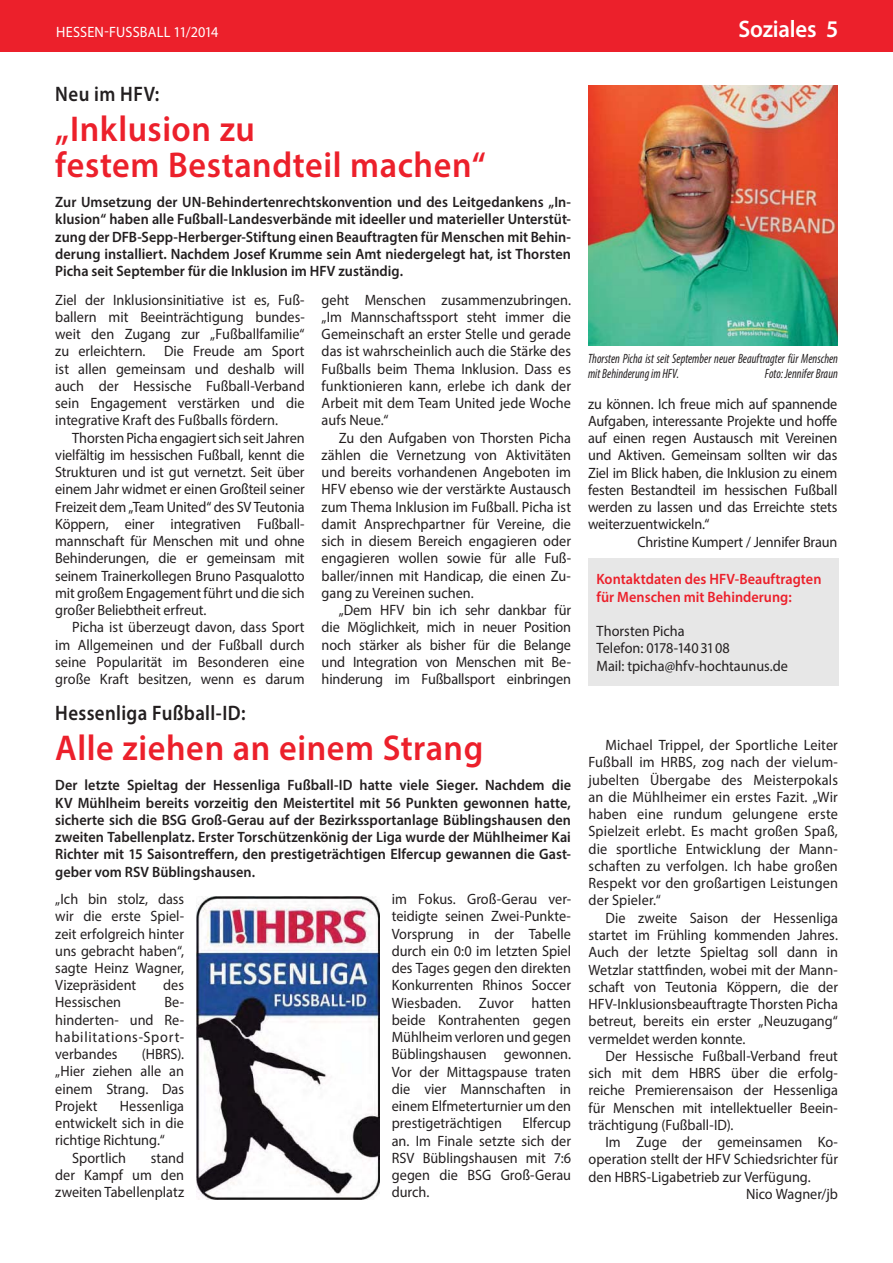
<style>
.page{position:relative;width:893px;height:1263px;background:#fff}
.page>*{position:absolute;margin:0;border:0;box-sizing:border-box;transform-origin:0 0}
.t1{font:600 36px/36px "Myriad Pro";letter-spacing:.015em;color:#ec202b;scale:.95 1}
.t2{font:600 24px "Myriad Pro";letter-spacing:-.005em;color:#fff;scale:.95 1}
.t3{font:600 21px "Myriad Pro";letter-spacing:.02em;color:#231f20;scale:.9 1}
.t4{font:15px/17.2px "Myriad Pro";color:#231f20;text-align:justify;scale:.95 1}
.t5{font:600 15px/17.2px "Myriad Pro";color:#231f20;text-align:justify;scale:.95 1}
.t6{font:600 15px/17.2px "Myriad Pro";color:#ec202b;scale:.95 1}
.t7{font:15px "Myriad Pro";letter-spacing:.01em;color:#fff;scale:.95 1}
.t8{font:italic condensed 13.5px/15px "Myriad Pro";letter-spacing:.005em;color:#231f20;scale:.9 1}
</style>
<div class="page">
<div style="left:0;top:0;width:893px;height:51px;background:#ec202b"></div>
<div style="left:588px;top:558px;width:250px;height:128px;background:#e7e7e7"></div>
<img style="left:588px;top:85px;width:249px;height:261px">
<img style="left:197px;top:897px;width:182px;height:303px">
<p class="t7" style="left:56px;top:26px;width:172px">HESSEN-FUSSBALL 11/2014</p>
<h2 class="t2" style="left:738px;top:20px;width:107px">Soziales 5</h2>
<h3 class="t3" style="left:55px;top:86px;width:117px">Neu im HFV:</h3>
<h1 class="t1" style="left:55px;top:114px;width:455px">„Inklusion zu<br>festem Bestandteil machen“</h1>
<p class="t5" style="left:55px;top:195px;width:544px">Zur Umsetzung der UN-Behindertenrechtskonvention und des Leitgedankens „In&shy;klusion“ haben alle Fußball-Landesverbände mit ideeller und materieller Unterstüt&shy;zung der DFB-Sepp-Herberger-Stiftung einen Beauftragten für Menschen mit Behin&shy;derung installiert. Nachdem Josef Krumme sein Amt niedergelegt hat, ist Thorsten Picha seit September für die Inklusion im HFV zuständig.</p>
<p class="t4" style="left:55px;top:292px;width:264px">Ziel der Inklusionsinitiative ist es, Fuß&shy;ballern mit Beeinträchtigung bundes&shy;weit den Zugang zur „Fußballfamilie“ zu erleichtern. Die Freude am Sport ist allen gemeinsam und deshalb will auch der Hessische Fußball-Verband sein Engagement verstärken und die integrative Kraft des Fußballs fördern.</p>
<p class="t4" style="left:55px;top:430px;width:264px;text-indent:17px">Thorsten Picha engagiert sich seit Jahren vielfältig im hessischen Fußball, kennt die Strukturen und ist gut vernetzt. Seit über einem Jahr widmet er einen Großteil seiner Freizeit dem „Team United“ des SV Teutonia Köppern, einer integrativen Fußball&shy;mannschaft für Menschen mit und ohne Behinderungen, die er gemeinsam mit seinem Trainerkollegen Bruno Pasqualotto mit großem Engagement führt und die sich großer Beliebtheit erfreut.</p>
<p class="t4" style="left:55px;top:620px;width:264px;text-indent:17px">Picha ist überzeugt davon, dass Sport im Allgemeinen und der Fußball durch seine Popularität im Besonderen eine große Kraft besitzen, wenn es darum</p>
<p class="t4" style="left:322px;top:292px;width:264px">geht Menschen zusammenzubringen. „Im Mannschaftssport steht immer die Gemeinschaft an erster Stelle und gerade das ist wahrscheinlich auch die Stärke des Fußballs beim Thema Inklusion. Dass es funktionieren kann, erlebe ich dank der Arbeit mit dem Team United jede Woche aufs Neue.“</p>
<p class="t4" style="left:322px;top:430px;width:264px;text-indent:17px">Zu den Aufgaben von Thorsten Picha zählen die Vernetzung von Aktivitäten und bereits vorhandenen Angeboten im HFV ebenso wie der verstärkte Austausch zum Thema Inklusion im Fußball. Picha ist damit Ansprechpartner für Vereine, die sich in diesem Bereich engagieren oder engagieren wollen sowie für alle Fuß&shy;baller/innen mit Handicap, die einen Zu&shy;gang zu Vereinen suchen.</p>
<p class="t4" style="left:322px;top:602px;width:264px;text-indent:17px">„Dem HFV bin ich sehr dankbar für die Möglichkeit, mich in neuer Position noch stärker als bisher für die Belange und Integration von Menschen mit Be&shy;hinderung im Fußballsport einbringen</p>
<h3 class="t3" style="left:55px;top:705px;width:213px">Hessenliga Fußball-ID:</h3>
<h1 class="t1" style="left:55px;top:733px;width:452px">Alle ziehen an einem Strang</h1>
<p class="t5" style="left:55px;top:778px;width:544px">Der letzte Spieltag der Hessenliga Fußball-ID hatte viele Sieger. Nachdem die KV Mühlheim bereits vorzeitig den Meistertitel mit 56 Punkten gewonnen hatte, sicherte sich die BSG Groß-Gerau auf der Bezirkssportanlage Büblingshausen den zweiten Tabellenplatz. Erster Torschützenkönig der Liga wurde der Mühlheimer Kai Richter mit 15 Saisontreffern, den prestigeträchtigen Elfercup gewannen die Gast&shy;geber vom RSV Büblingshausen.</p>
<p class="t4" style="left:55px;top:891px;width:137px">„Ich bin stolz, dass wir die erste Spiel&shy;zeit erfolgreich hinter uns gebracht haben“, sagte Heinz Wagner, Vizepräsident</p>
<p class="t4" style="left:392px;top:891px;width:190px">im Fokus. Groß-Gerau ver&shy;teidigte seinen Zwei-Punkte-Vorsprung in der Tabelle durch ein 0:0 im letzten Spiel des Tages gegen den direkten Konkurrenten Rhinos Soccer Wiesbaden. Zuvor hatten beide Kontrahenten gegen Mühlheim verloren und gegen Büblingshausen gewonnen.<br>Vor der Mittagspause traten die vier Mannschaften in einem Elfmeterturnier um den prestigeträchtigen</p>
<p class="t4" style="left:163px;top:978px;width:23px">des</p>
<p class="t4" style="left:55px;top:995px;width:71px">Hessischen</p>
<p class="t4" style="left:55px;top:995px;width:137px;text-indent:109px">Be&shy;hinderten- und Re&shy;habilitations-Sport&shy;verbandes</p>
<p class="t4" style="left:55px;top:1047px;width:137px;text-indent:87px">(HBRS). „Hier ziehen alle an einem Strang. Das Projekt</p>
<p class="t4" style="left:120px;top:1098px;width:69px">Hessenliga</p>
<p class="t4" style="left:55px;top:1115px;width:137px">entwickelt sich in die</p>
<p class="t4" style="left:55px;top:1133px;width:117px">richtige Richtung.“</p>
<p class="t4" style="left:72px;top:1150px;width:58px">Sportlich</p>
<p class="t4" style="left:392px;top:1116px;width:190px;text-indent:131px">Elfercup an. Im Finale setzte sich der RSV Büblingshausen mit 7:6 gegen die BSG Groß-Gerau durch.</p>
<p class="t4" style="left:55px;top:1150px;width:137px;text-indent:96px">stand der Kampf um den zweiten Tabellenplatz</p>
<p class="t8" style="left:588px;top:352px;width:279px">Thorsten Picha ist seit September neuer Beauftragter für Menschen mit Behinderung im HFV.</p>
<p class="t8" style="left:765px;top:367px;width:83px">Foto: Jennifer Braun</p>
<p class="t4" style="left:588px;top:396px;width:264px">zu können. Ich freue mich auf spannende Aufgaben, interessante Projekte und hoffe auf einen regen Austausch mit Vereinen und Aktiven. Gemeinsam sollten wir das Ziel im Blick haben, die Inklusion zu einem festen Bestandteil im hessischen Fußball werden zu lassen und das Erreichte stets weiterzuentwickeln.“</p>
<p class="t4" style="left:637px;top:534px;width:212px">Christine Kumpert / Jennifer Braun</p>
<p class="t6" style="left:596px;top:572px;width:238px">Kontaktdaten des HFV-Beauftragten für Menschen mit Behinderung:</p>
<p class="t4" style="left:596px;top:623px;width:203px;text-align:left">Thorsten Picha<br>Telefon: 0178-140 3108<br>Mail: tpicha@hfv-hochtaunus.de</p>
<p class="t4" style="left:588px;top:737px;width:264px;text-indent:17px">Michael Trippel, der Sportliche Leiter Fußball im HRBS, zog nach der vielum&shy;jubelten Übergabe des Meisterpokals an die Mühlheimer ein erstes Fazit. „Wir haben eine rundum gelungene erste Spielzeit erlebt. Es macht großen Spaß, die sportliche Entwicklung der Mann&shy;schaften zu verfolgen. Ich habe großen Respekt vor den großartigen Leistungen der Spieler.“</p>
<p class="t4" style="left:588px;top:910px;width:264px;text-indent:17px">Die zweite Saison der Hessenliga startet im Frühling kommenden Jahres.<br>Auch der letzte Spieltag soll dann in Wetzlar stattfinden, wobei mit der Mann&shy;schaft von Teutonia Köppern, die der HFV-Inklusionsbeauftragte Thorsten Picha betreut, bereits ein erster „Neuzugang“ vermeldet werden konnte.</p>
<p class="t4" style="left:588px;top:1048px;width:264px;text-indent:17px">Der Hessische Fußball-Verband freut sich mit dem HBRS über die erfolg&shy;reiche Premierensaison der Hessenliga für Menschen mit intellektueller Beein&shy;trächtigung (Fußball-ID).</p>
<p class="t4" style="left:605px;top:1134px;width:246px">Im Zuge der gemeinsamen Ko-</p>
<p class="t4" style="left:588px;top:1152px;width:264px">operation stellt der HFV Schiedsrichter für</p>
<p class="t4" style="left:588px;top:1169px;width:235px">den HBRS-Ligabetrieb zur Verfügung.</p>
<p class="t4" style="left:746px;top:1186px;width:98px">Nico Wagner/jb</p>
</div>
